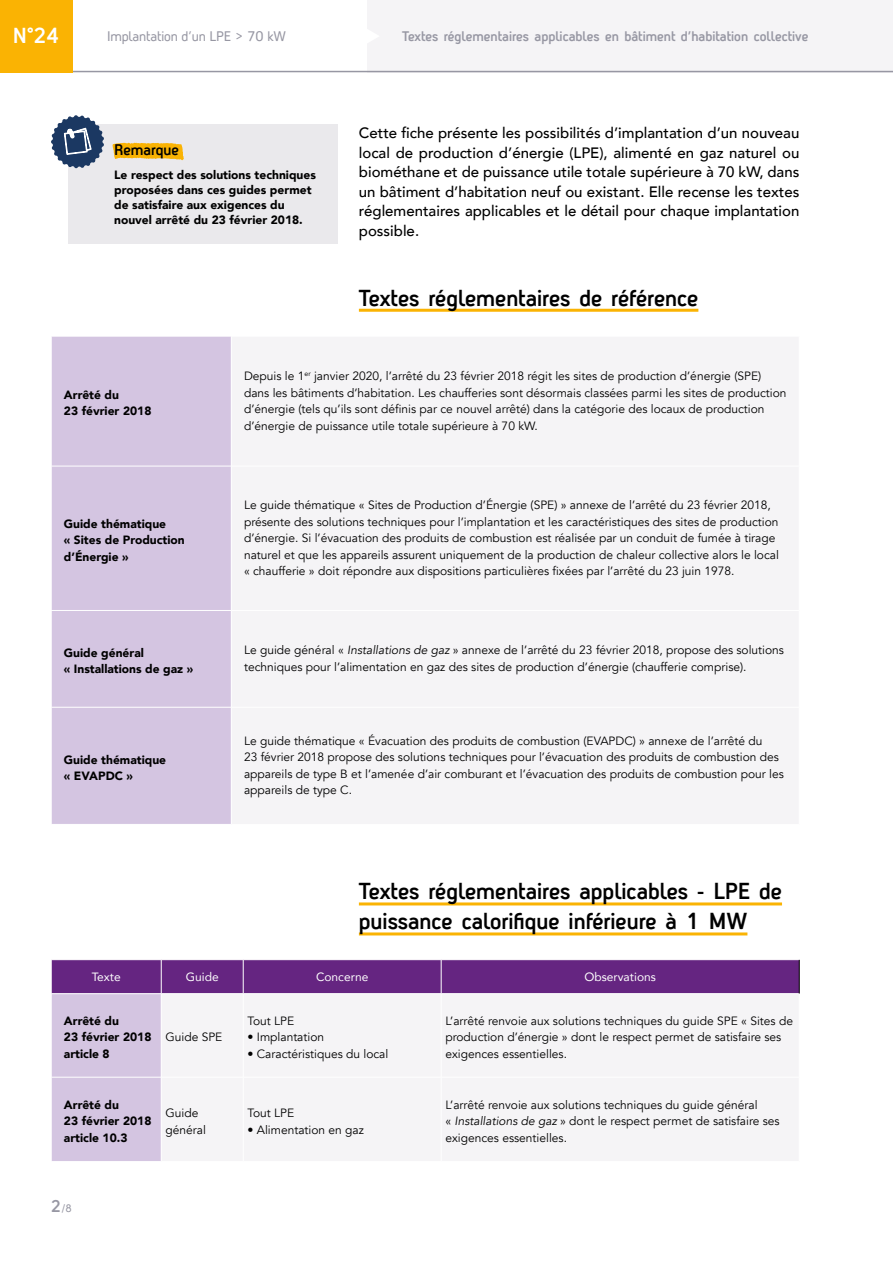
<style>
.page{position:relative;width:893px;height:1263px;background:#fff}
.page>*{position:absolute;margin:0;border:0;box-sizing:border-box;transform-origin:0 0}
.t1{font:700 22.5px/30px "Antagometrica BT";color:#000}
.t2{font:700 21.15px "Antagometrica BT";color:#fff}
.t3{font:500 15px/19.5px "Avenir";color:#000;text-align:justify}
.t4{font:700 15px "Antagometrica BT";color:#000}
.t5{font:700 13.5px "Antagometrica BT";color:#9797a3}
.t6{font:13.5px "Antagometrica BT";letter-spacing:-.01em;color:#9797a3}
.t7{font:12px/16.5px "Avenir";color:#000}
.t8{font:900 12px/16.5px "Avenir";color:#000}
.t9{font:12px "Avenir";color:#fff}
.t10{font:10.5px "Antagometrica BT";color:#9797a3}
.s1{font-style:italic}
.s2{font-weight:700;font-size:16.5px}
</style>
<div class="page">
<div style="left:367px;top:0;width:526px;height:72px;background:#f5f4f6"></div>
<svg style="left:367px;top:30px;width:11px;height:13px"></svg>
<hr style="left:72px;top:71px;width:821px;height:1px;background:#9797a3">
<div style="left:0;top:0;width:72px;height:72px;background:#fab303"></div>
<svg style="left:51px;top:115px;width:287px;height:129px;background:#e2e1e0"></svg>
<svg style="left:52px;top:960px;width:747px;height:201px;background:#9469aa"></svg>
<div style="left:162px;top:994px;width:637px;height:167px;background:#f5f4f6"></div>
<hr style="left:441px;top:994px;width:1px;height:83px;background:#fff">
<hr style="left:161px;top:1077px;width:82px;height:1px;background:#fff">
<hr style="left:243px;top:1077px;width:198px;height:1px;background:#fff">
<hr style="left:243px;top:1077px;width:1px;height:84px;background:#fff">
<hr style="left:441px;top:1077px;width:358px;height:1px;background:#fff">
<hr style="left:441px;top:1077px;width:1px;height:84px;background:#fff">
<hr style="left:243px;top:994px;width:1px;height:83px;background:#fff">
<hr style="left:161px;top:994px;width:1px;height:83px;background:#fff">
<hr style="left:161px;top:1077px;width:1px;height:84px;background:#fff">
<hr style="left:51px;top:1077px;width:110px;height:1px;background:#fff">
<hr style="left:161px;top:960px;width:1px;height:33px;background:#fff">
<hr style="left:243px;top:960px;width:1px;height:33px;background:#fff">
<hr style="left:441px;top:960px;width:1px;height:33px;background:#fff">
<hr style="left:51px;top:993px;width:110px;height:1px;background:#fff">
<hr style="left:161px;top:993px;width:82px;height:1px;background:#fff">
<hr style="left:243px;top:993px;width:198px;height:1px;background:#fff">
<hr style="left:441px;top:993px;width:358px;height:1px;background:#fff">
<hr style="left:799px;top:960px;width:1px;height:33px;background:#000">
<div style="left:52px;top:337px;width:179px;height:487px;background:#d4c5e1"></div>
<div style="left:232px;top:337px;width:566px;height:487px;background:#f5f4f6"></div>
<hr style="left:231px;top:466px;width:568px;height:1px;background:#fff">
<hr style="left:231px;top:610px;width:568px;height:1px;background:#fff">
<hr style="left:231px;top:707px;width:568px;height:1px;background:#fff">
<hr style="left:51px;top:466px;width:180px;height:1px;background:#fff">
<hr style="left:51px;top:610px;width:180px;height:1px;background:#fff">
<hr style="left:51px;top:707px;width:180px;height:1px;background:#fff">
<hr style="left:359px;top:309px;width:339px;height:3px;background:#fab303">
<hr style="left:359px;top:902px;width:423px;height:3px;background:#fab303">
<hr style="left:359px;top:932px;width:388px;height:3px;background:#fab303">
<h2 class="t2" style="left:13px;top:23px;width:48px">N°24</h2>
<p class="t6" style="left:107px;top:28px;width:181px">Implantation d’un LPE &gt; 70 kW</p>
<p class="t5" style="left:402px;top:28px;width:408px">Textes réglementaires applicables en bâtiment d’habitation collective</p>
<p class="t4" style="left:114px;top:141px;width:66px">Remarque</p>
<p class="t8" style="left:114px;top:167px;width:203px;line-height:15px">Le respect des solutions techniques proposées dans ces guides permet de satisfaire aux exigences du nouvel arrêté du 23 février 2018.</p>
<p class="t3" style="left:359px;top:123px;width:442px">Cette fiche présente les possibilités d’implantation d’un nouveau local de production d’énergie (LPE), alimenté en gaz naturel ou biométhane et de puissance utile totale supérieure à 70 kW, dans un bâtiment d’habitation neuf ou existant. Elle recense les textes réglementaires applicables et le détail pour chaque implantation possible.</p>
<h1 class="t1" style="left:359px;top:282px;width:341px">Textes réglementaires de référence</h1>
<p class="t8" style="left:64px;top:386px;width:89px">Arrêté du<br>23 février 2018</p>
<p class="t8" style="left:64px;top:515px;width:122px">Guide thématique<br>« Sites de Production d’Énergie »</p>
<p class="t7" style="left:244px;top:368px;width:544px">Depuis le 1<sup>er</sup> janvier 2020, l’arrêté du 23 février 2018 régit les sites de production d’énergie (SPE) dans les bâtiments d’habitation. Les chaufferies sont désormais classées parmi les sites de production d’énergie (tels qu’ils sont définis par ce nouvel arrêté) dans la catégorie des locaux de production d’énergie de puissance utile totale supérieure à 70 kW.</p>
<p class="t7" style="left:244px;top:497px;width:536px">Le guide thématique « Sites de Production d’Énergie (SPE) » annexe de l’arrêté du 23 février 2018, présente des solutions techniques pour l’implantation et les caractéristiques des sites de production d’énergie. Si l’évacuation des produits de combustion est réalisée par un conduit de fumée à tirage naturel et que les appareils assurent uniquement de la production de chaleur collective alors le local « chaufferie » doit répondre aux dispositions particulières fixées par l’arrêté du 23 juin 1978.</p>
<p class="t8" style="left:64px;top:644px;width:131px">Guide général<br>« Installations de gaz »</p>
<p class="t7" style="left:244px;top:642px;width:541px">Le guide général « <span class="s1">Installations de gaz</span> » annexe de l’arrêté du 23 février 2018, propose des solutions techniques pour l’alimentation en gaz des sites de production d’énergie (chaufferie comprise).</p>
<p class="t8" style="left:64px;top:751px;width:104px">Guide thématique « EVAPDC »</p>
<p class="t7" style="left:244px;top:733px;width:541px">Le guide thématique « Évacuation des produits de combustion (EVAPDC) » annexe de l’arrêté du<br>23 février 2018 propose des solutions techniques pour l’évacuation des produits de combustion des appareils de type B et l’amenée d’air comburant et l’évacuation des produits de combustion pour les appareils de type C.</p>
<h1 class="t1" style="left:359px;top:876px;width:425px">Textes réglementaires applicables - LPE de puissance calorifique inférieure à 1 MW</h1>
<p class="t9" style="left:92px;top:968px;width:31px">Texte</p>
<p class="t9" style="left:186px;top:968px;width:34px">Guide</p>
<p class="t9" style="left:316px;top:968px;width:54px">Concerne</p>
<p class="t9" style="left:584px;top:968px;width:73px">Observations</p>
<p class="t8" style="left:64px;top:1012px;width:89px">Arrêté du<br>23 février 2018 article 8</p>
<p class="t7" style="left:445px;top:1013px;width:349px">L’arrêté renvoie aux solutions techniques du guide SPE « Sites de production d’énergie » dont le respect permet de satisfaire ses exigences essentielles.</p>
<p class="t7" style="left:247px;top:1013px;width:48px">Tout LPE</p>
<p class="t7" style="left:247px;top:1029px;width:78px">• Implantation</p>
<p class="t7" style="left:247px;top:1046px;width:142px">• Caractéristiques du local</p>
<p class="t7" style="left:166px;top:1029px;width:58px">Guide SPE</p>
<p class="t8" style="left:64px;top:1096px;width:89px">Arrêté du<br>23 février 2018 article 10.3</p>
<p class="t7" style="left:166px;top:1105px;width:42px">Guide général</p>
<p class="t7" style="left:247px;top:1105px;width:48px">Tout LPE</p>
<p class="t7" style="left:247px;top:1121px;width:118px">• Alimentation en gaz</p>
<p class="t10" style="left:51px;top:1202px;width:22px"><span class="s2">2</span>/8</p>
<p class="t7" style="left:445px;top:1097px;width:336px">L’arrêté renvoie aux solutions techniques du guide général<br>« <span class="s1">Installations de gaz</span> » dont le respect permet de satisfaire ses exigences essentielles.</p>
</div>
